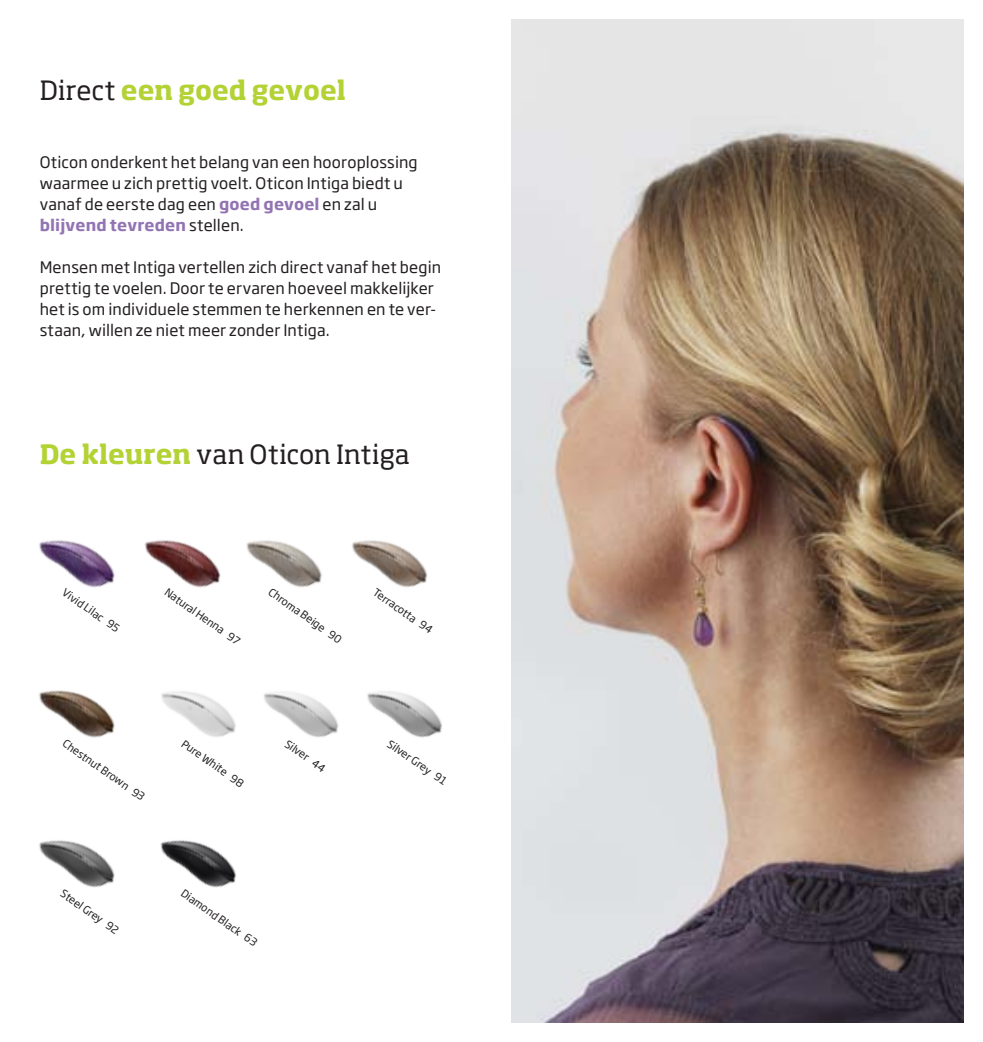
<style>
.page{position:relative;width:983px;height:1042px;background:#fff}
.page>*{position:absolute;margin:0;border:0;box-sizing:border-box;transform-origin:0 0}
.t1{font:26.25px "Soho Pro";color:#231f20}
.t2{font:700 26.25px "Soho Pro";color:#b3d234}
.t3{font:15.75px/21px "Soho Gothic Pro";letter-spacing:.01em;color:#231f20}
.t4{font:10.5px "Soho Gothic Pro";color:#231f20}
.s1{font-weight:400;color:#231f20}
.s2{font-weight:700;color:#9374b3}
.s3{font-weight:700;color:#b3d234}
</style>
<div class="page">
<img style="left:511px;top:20px;width:451px;height:1002px">
<img style="left:39px;top:540px;width:76px;height:348px">
<img style="left:160px;top:691px;width:76px;height:197px">
<img style="left:235px;top:691px;width:104px;height:96px">
<img style="left:367px;top:691px;width:75px;height:47px">
<img style="left:144px;top:540px;width:74px;height:48px">
<img style="left:218px;top:540px;width:104px;height:48px">
<img style="left:352px;top:540px;width:76px;height:48px">
<h1 class="t2" style="left:40px;top:71px;width:307px"><span class="s1">Direct</span> een goed gevoel</h1>
<p class="t3" style="left:40px;top:151px;width:379px">Oticon onderkent het belang van een hooroplossing waarmee u zich prettig voelt. Oticon Intiga biedt u vanaf de eerste dag een <span class="s2">goed gevoel</span> en zal u <span class="s2">blijvend tevreden</span> stellen.</p>
<p class="t3" style="left:40px;top:256px;width:403px">Mensen met Intiga vertellen zich direct vanaf het begin prettig te voelen. Door te ervaren hoeveel makkelijker het is om individuele stemmen te herkennen en te ver&shy;staan, willen ze niet meer zonder Intiga.</p>
<h1 class="t1" style="left:40px;top:436px;width:371px"><span class="s3">De kleuren</span> van Oticon Intiga</h1>
<p class="t4" style="left:68px;top:584px;width:69px;rotate:35deg">Vivid Lilac 95</p>
<p class="t4" style="left:171px;top:584px;width:90px;rotate:35deg">Natural Henna 97</p>
<p class="t4" style="left:274px;top:584px;width:88px;rotate:35deg">Chroma Beige 90</p>
<p class="t4" style="left:379px;top:584px;width:72px;rotate:35deg">Terracotta 94</p>
<p class="t4" style="left:69px;top:735px;width:99px;rotate:35deg">Chestnut Brown 93</p>
<p class="t4" style="left:187px;top:736px;width:75px;rotate:35deg">Pure White 98</p>
<p class="t4" style="left:290px;top:736px;width:48px;rotate:35deg">Silver 44</p>
<p class="t4" style="left:393px;top:736px;width:71px;rotate:35deg">Silver Grey 91</p>
<p class="t4" style="left:66px;top:885px;width:70px;rotate:35deg">Steel Grey 92</p>
<p class="t4" style="left:187px;top:885px;width:92px;rotate:35deg">Diamond Black 63</p>
</div>
